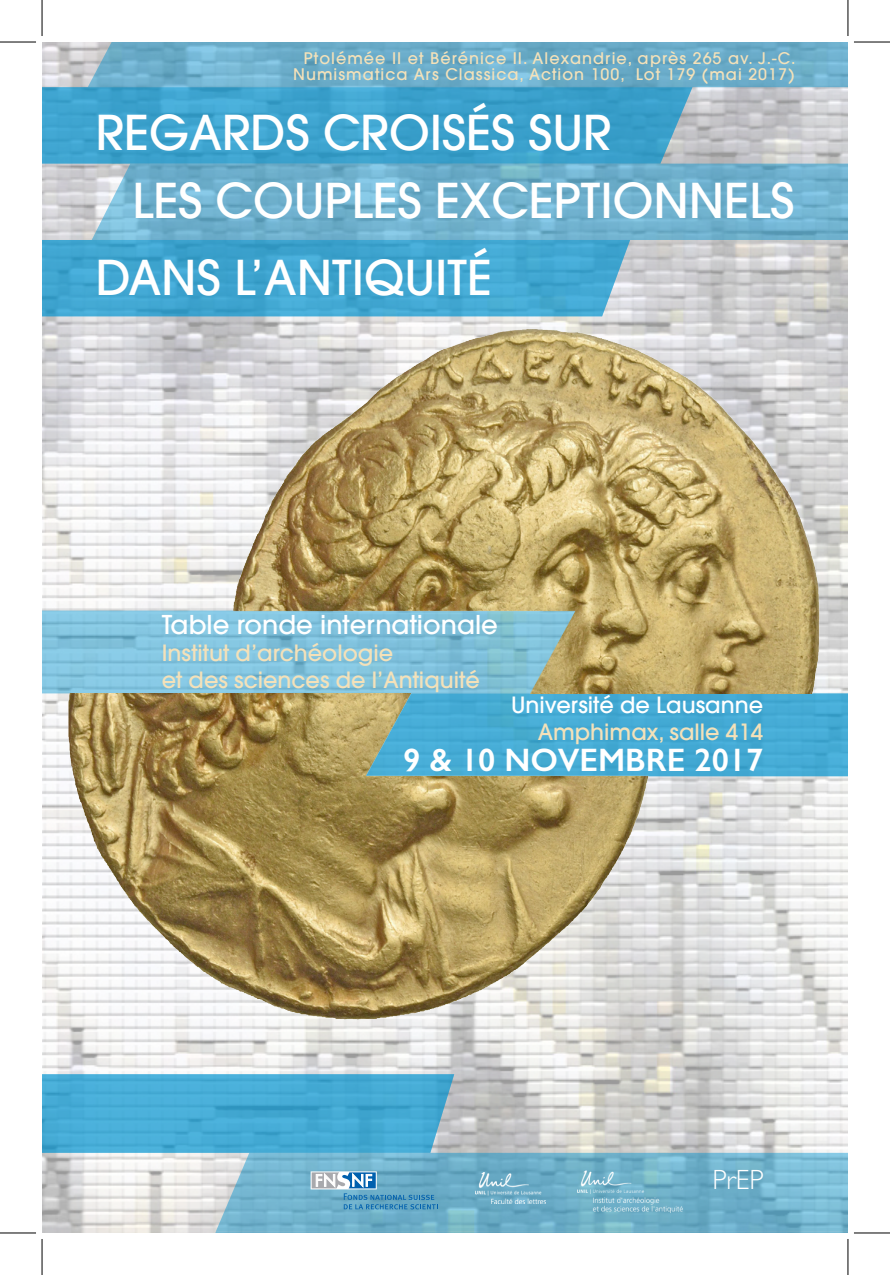
<style>
.page{position:relative;width:890px;height:1275px;background:#fff}
.page>*{position:absolute;margin:0;border:0;box-sizing:border-box;transform-origin:0 0}
.t1{font:500 48px "Avant Garde LT";color:#fff}
.t2{font:600 32.6px "Gill Sans";color:#fff}
.t3{font:300 27.8px "Gill Sans";color:#fff}
.t4{font:500 26px "Avant Garde LT";color:#fff}
.t5{font:500 22.4px/27px "Avant Garde LT";color:#f4e1b9}
.t6{font:500 22.4px "Avant Garde LT";color:#fff}
.t7{font:500 16px/16px "Avant Garde LT";letter-spacing:.065em;color:#f4e1b9;text-align:right}
</style>
<div class="page">
<img style="left:42px;top:42px;width:805px;height:1191px">
<svg style="left:92px;top:164px;width:755px;height:76px;background:#71b1ce"></svg>
<svg style="left:42px;top:87px;width:650px;height:77px;background:#3fa2cc"></svg>
<svg style="left:42px;top:240px;width:587px;height:76px;background:#43a7d1"></svg>
<svg style="left:88px;top:42px;width:759px;height:45px;background:#6dadca"></svg>
<svg style="left:42px;top:610px;width:805px;height:166px;background:#71bcda"></svg>
<svg style="left:42px;top:1074px;width:412px;height:78px;background:#48abd4"></svg>
<svg style="left:216px;top:1152px;width:631px;height:79px;background:#74b3cc"></svg>
<img style="left:475px;top:1172px;width:69px;height:31px">
<img style="left:577px;top:1170px;width:106px;height:44px">
<div style="left:310px;top:1171px;width:66px;height:18px;border:2px solid #fff"></div>
<svg style="left:311px;top:1172px;width:126px;height:37px;background:#6fa9c6"></svg>
<svg style="left:182px;top:1231px;width:665px;height:2px"></svg>
<img style="left:229px;top:325px;width:597px;height:368px">
<img style="left:65px;top:693px;width:597px;height:330px">
<hr style="left:0;top:42px;width:36px;height:1px;background:#000">
<hr style="left:853px;top:42px;width:36px;height:1px;background:#000">
<hr style="left:0;top:1232px;width:36px;height:1px;background:#000">
<hr style="left:853px;top:1232px;width:36px;height:1px;background:#000">
<hr style="left:42px;top:0;width:1px;height:36px;background:#000">
<hr style="left:42px;top:1239px;width:1px;height:36px;background:#000">
<hr style="left:847px;top:0;width:1px;height:36px;background:#000">
<hr style="left:847px;top:1239px;width:1px;height:36px;background:#000">
<p class="t7" style="left:293px;top:50px;width:503px">Ptolémée II et Bérénice II . Alexandrie, après 265 av. J.-C.<br>Numismatica Ars Classica, Action 100, Lot 179 (mai 2017)</p>
<h1 class="t1" style="left:96px;top:103px;width:504px">Regards croisés sur</h1>
<h1 class="t1" style="left:132px;top:171px;width:663px">les couples exceptionnels</h1>
<h1 class="t1" style="left:96px;top:248px;width:398px">dans l’Antiquité</h1>
<h3 class="t4" style="left:162px;top:608px;width:337px">Table ronde internationale</h3>
<h3 class="t5" style="left:162px;top:639px;width:319px">Institut d’archéologie<br>et des sciences de l’Antiquité</h3>
<h3 class="t6" style="left:510px;top:691px;width:253px">Université de Lausanne</h3>
<h3 class="t5" style="left:537px;top:718px;width:227px">Amphimax, salle 414</h3>
<h2 class="t2" style="left:403px;top:740px;width:361px">9 &amp; 10 NOVEMBRE 2017</h2>
<h3 class="t3" style="left:712px;top:1158px;width:53px">PrEP</h3>
</div>
